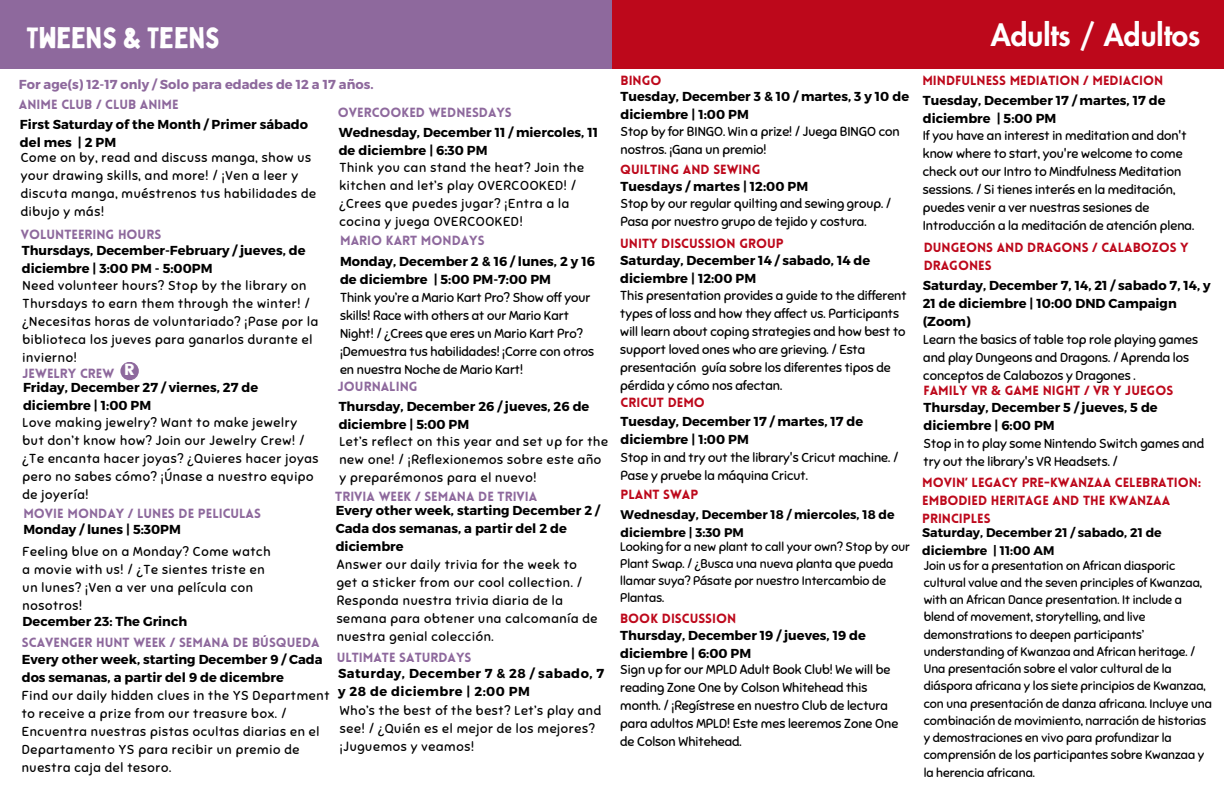
<style>
.page{position:relative;width:1224px;height:792px;background:#fff}
.page>*{position:absolute;margin:0;border:0;box-sizing:border-box;transform-origin:0 0}
.t1{font:800 29.7px "Futura LT Pro";color:#fff}
.t2{font:29px "Bobby Jones";color:#fff}
.t3{font:16px "Poppins";color:#fff}
.t4{font:13px/18px "Sniglet";color:#000}
.t5{font:13px/18px "Sniglet";letter-spacing:.05em;color:#000}
.t6{font:700 13px/18px "Montserrat";color:#000}
.t7{font:900 13px/18px "Lovelo";color:#bd081b}
.t8{font:900 13px "Lovelo";color:#8e699d}
.t9{font:700 13px/18px "Montserrat";letter-spacing:.035em;color:#000}
.t10{font:700 13px "Montserrat";color:#8e699d}
.t11{font:12.5px/17.2px "Sniglet";color:#000}
.t12{font:700 12.5px/17.2px "Montserrat";color:#000}
.s1{font-family:"Noto Sans";font-weight:700}
</style>
<div class="page">
<div style="left:612px;top:0;width:612px;height:69px;background:#bd081b"></div>
<div style="left:0;top:0;width:612px;height:69px;background:#8e699d"></div>
<div style="left:120px;top:362px;width:19px;height:18px;background:#8e699d;border-radius:50%"></div>
<h4 class="t2" style="left:26px;top:20px;width:195px">TWEENS &amp; TEENS</h4>
<p class="t10" style="left:19px;top:76px;width:356px">For age(s) 12-17 only / Solo para edades de 12 a 17 años.</p>
<h4 class="t8" style="left:19px;top:100px;width:161px">ANIME CLUB / CLUB ANIME</h4>
<h4 class="t6" style="left:20px;top:115px;width:290px">First Saturday of the Month / Primer sábado del mes | 2 PM</h4>
<h4 class="t5" style="left:21px;top:149px;width:297px">Come on by, read and discuss manga, show us your drawing skills, and more! / ¡Ven a leer y discuta manga, muéstrenos tus habilidades de dibujo y más!</h4>
<h4 class="t8" style="left:21px;top:230px;width:142px">VOLUNTEERING HOURS</h4>
<h4 class="t6" style="left:22px;top:240px;width:285px">Thursdays, December-February / jueves, de diciembre | 3:00 PM - 5:00PM</h4>
<h4 class="t5" style="left:23px;top:276px;width:297px">Need volunteer hours? Stop by the library on Thursdays to earn them through the winter! / ¿Necesitas horas de voluntariado? ¡Pase por la biblioteca los jueves para ganarlos durante el invierno!</h4>
<h4 class="t3" style="left:124px;top:360px;width:12px">R</h4>
<h1 class="t8" style="left:23px;top:368px;width:93px">JEWELRY CREW</h1>
<h2 class="t6" style="left:23px;top:378px;width:237px">Friday, December 27 / viernes, 27 de diciembre | 1:00 PM</h2>
<h4 class="t5" style="left:23px;top:414px;width:297px">Love making jewelry? Want to make jewelry but don’t know how? Join our Jewelry Crew! / ¿Te encanta hacer joyas? ¿Quieres hacer joyas pero no sabes cómo? ¡Únase a nuestro equipo de joyería!</h4>
<h4 class="t8" style="left:23px;top:508px;width:239px">MOVIE MONDAY / LUNES DE PELICULAS</h4>
<h4 class="t5" style="left:23px;top:542px;width:249px">Feeling blue on a Monday? Come watch a movie with us! / ¿Te sientes triste en un lunes? ¡Ven a ver una película con nosotros!</h4>
<h4 class="t6" style="left:23px;top:611px;width:166px">December 23: The Grinch</h4>
<h4 class="t6" style="left:23px;top:520px;width:159px">Monday / lunes | 5:30PM</h4>
<h4 class="t8" style="left:22px;top:637px;width:299px">SCAVENGER HUNT WEEK / SEMANA DE BÚSQUEDA</h4>
<p class="t8" style="left:338px;top:107px;width:175px">OVERCOOKED WEDNESDAYS</p>
<h4 class="t6" style="left:339px;top:123px;width:261px">Wednesday, December 11 / miercoles, 11 de diciembre | 6:30 PM</h4>
<p class="t5" style="left:339px;top:159px;width:246px">Think you can stand the heat? Join the kitchen and let’s play OVERCOOKED! / ¿Crees que puedes jugar? ¡Entra a la cocina y juega OVERCOOKED!</p>
<h4 class="t8" style="left:340px;top:235px;width:146px">MARIO KART MONDAYS</h4>
<p class="t6" style="left:340px;top:252px;width:256px">Monday, December 2 &amp; 16 / lunes, 2 y 16 de diciembre | 5:00 PM-7:00 PM</p>
<p class="t4" style="left:340px;top:288px;width:256px">Think you’re a Mario Kart Pro? Show off your skills! Race with others at our Mario Kart Night! / ¿Crees que eres un Mario Kart Pro? ¡Demuestra tus habilidades! ¡Corre con otros en nuestra Noche de Mario Kart!</p>
<h4 class="t8" style="left:338px;top:381px;width:81px">JOURNALING</h4>
<p class="t6" style="left:339px;top:397px;width:252px">Thursday, December 26 / jueves, 26 de diciembre | 5:00 PM</p>
<h4 class="t5" style="left:339px;top:433px;width:270px">Let’s reflect on this year and set up for the new one! / ¡Reflexionemos sobre este año y preparémonos para el nuevo!</h4>
<h4 class="t8" style="left:335px;top:491px;width:204px">TRIVIA WEEK / SEMANA DE TRIVIA</h4>
<p class="t6" style="left:336px;top:501px;width:266px">Every other week, starting December 2 /<br>Cada dos semanas, a partir del 2 de diciembre</p>
<p class="t5" style="left:337px;top:555px;width:262px">Answer our daily trivia for the week to get a sticker from our cool collection. / Responda nuestra trivia diaria de la semana para obtener una calcomanía de nuestra genial colección.</p>
<p class="t6" style="left:22px;top:650px;width:302px">Every other week, starting December 9 / Cada dos semanas, a partir del 9 de dicembre</p>
<h4 class="t5" style="left:22px;top:687px;width:309px">Find our daily hidden clues in the YS Department to receive a prize from our treasure box. / Encuentra nuestras pistas ocultas diarias en el Departamento YS para recibir un premio de nuestra caja del tesoro.</h4>
<h4 class="t8" style="left:337px;top:652px;width:136px">ULTIMATE SATURDAYS</h4>
<h4 class="t9" style="left:338px;top:664px;width:268px">Saturday, December 7 &amp; 28 / sabado, 7 y 28 de diciembre | 2:00 PM</h4>
<h4 class="t5" style="left:340px;top:702px;width:263px">Who’s the best of the best? Let’s play and see! / ¿Quién es el mejor de los mejores? ¡Juguemos y veamos!</h4>
<h4 class="t7" style="left:621px;top:72px;width:42px">BINGO</h4>
<p class="t6" style="left:621px;top:87px;width:290px">Tuesday, December 3 &amp; 10 / martes, 3 y 10 de diciembre | 1:00 PM</p>
<p class="t4" style="left:621px;top:123px;width:281px">Stop by for BINGO. Win a prize! / Juega BINGO con nostros. ¡Gana un premio!</p>
<h4 class="t7" style="left:620px;top:162px;width:142px">QUILTING AND SEWING</h4>
<p class="t6" style="left:620px;top:177px;width:189px">Tuesdays / martes | 12:00 PM</p>
<p class="t4" style="left:620px;top:195px;width:272px">Stop by our regular quilting and sewing group. /<br>Pasa por nuestro grupo de tejido y costura.</p>
<h4 class="t7" style="left:620px;top:236px;width:165px">UNITY DISCUSSION GROUP</h4>
<p class="t6" style="left:620px;top:250px;width:252px">Saturday, December 14 / sabado, 14 de diciembre | 12:00 PM</p>
<p class="t4" style="left:620px;top:286px;width:288px">This presentation provides a guide to the different types of loss and how they affect us. Participants will learn about coping strategies and how best to support loved ones who are grieving. / Esta presentación guía sobre los diferentes tipos de pérdida y cómo nos afectan.</p>
<h4 class="t7" style="left:621px;top:394px;width:86px">CRICUT DEMO</h4>
<h4 class="t6" style="left:621px;top:412px;width:244px">Tuesday, December 17 / martes, 17 de diciembre | 1:00 PM</h4>
<h4 class="t4" style="left:621px;top:448px;width:279px">Stop in and try out the library's Cricut machine. /<br>Pase y pruebe la máquina Cricut.</h4>
<h4 class="t7" style="left:621px;top:487px;width:79px">PLANT SWAP</h4>
<h4 class="t12" style="left:621px;top:506px;width:276px">Wednesday, December 18 / miercoles, 18 de diciembre | 3:30 PM</h4>
<p class="t11" style="left:620px;top:538px;width:291px">Looking for a new plant to call your own? Stop by our Plant Swap. / ¿Busca una nueva planta que pueda llamar suya? Pásate por nuestro Intercambio de Plantas.</p>
<p class="t7" style="left:620px;top:611px;width:118px">BOOK DISCUSSION</p>
<h4 class="t6" style="left:620px;top:626px;width:247px">Thursday, December 19 / jueves, 19 de diciembre | 6:00 PM</h4>
<h4 class="t4" style="left:620px;top:661px;width:280px">Sign up for our MPLD Adult Book Club! We will be reading Zone One by Colson Whitehead this month. / ¡Regístrese en nuestro Club de lectura para adultos MPLD! Este mes leeremos Zone One de Colson Whitehead.</h4>
<h4 class="t1" style="left:991px;top:22px;width:211px">Adults / Adultos</h4>
<h3 class="t7" style="left:922px;top:73px;width:242px">MINDFULNESS MEDIATION / MEDIACION</h3>
<h4 class="t6" style="left:923px;top:91px;width:244px">Tuesday, December 17 / martes, 17 de diciembre | 5:00 PM</h4>
<p class="t4" style="left:923px;top:127px;width:273px">If you have an interest in meditation and don't know where to start, you're welcome to come check out our Intro to Mindfulness Meditation sessions. / Si tienes interés en la meditación, puedes venir a ver nuestras sesiones de Introducción a la meditación de atención plena.</p>
<h4 class="t7" style="left:924px;top:240px;width:267px">DUNGEONS AND DRAGONS / CALABOZOS Y<br>DRAGONES</h4>
<p class="t6" style="left:923px;top:275px;width:289px">Saturday, December 7, 14, 21 / sabado 7, 14, y<br>21 de diciembre | 10:00 DND Campaign (Zoom)</p>
<p class="t4" style="left:923px;top:331px;width:276px">Learn the basics of table top role playing games and play Dungeons and Dragons. / Aprenda los conceptos de Calabozos y Dragones .</p>
<h4 class="t7" style="left:924px;top:383px;width:251px">FAMILY VR <span class="s1">&amp;</span> GAME NIGHT / VR Y JUEGOS</h4>
<p class="t6" style="left:924px;top:397px;width:236px">Thursday, December 5 / jueves, 5 de diciembre | 6:00 PM</p>
<p class="t4" style="left:924px;top:435px;width:282px">Stop in to play some Nintendo Switch games and try out the library's VR Headsets. /</p>
<h4 class="t7" style="left:922px;top:474px;width:280px">MOVIN’ LEGACY PRE-KWANZAA CELEBRATION:<br>EMBODIED HERITAGE AND THE KWANZAA<br>PRINCIPLES</h4>
<h4 class="t12" style="left:922px;top:524px;width:241px">Saturday, December 21 / sabado, 21 de diciembre | 11:00 AM</h4>
<p class="t11" style="left:924px;top:557px;width:290px">Join us for a presentation on African diasporic cultural value and the seven principles of Kwanzaa, with an African Dance presentation. It include a blend of movement, storytelling, and live demonstrations to deepen participants’ understanding of Kwanzaa and African heritage. / Una presentación sobre el valor cultural de la diáspora africana y los siete principios de Kwanzaa, con una presentación de danza africana. Incluye una combinación de movimiento, narración de historias y demostraciones en vivo para profundizar la comprensión de los participantes sobre Kwanzaa y la herencia africana.</p>
</div>
